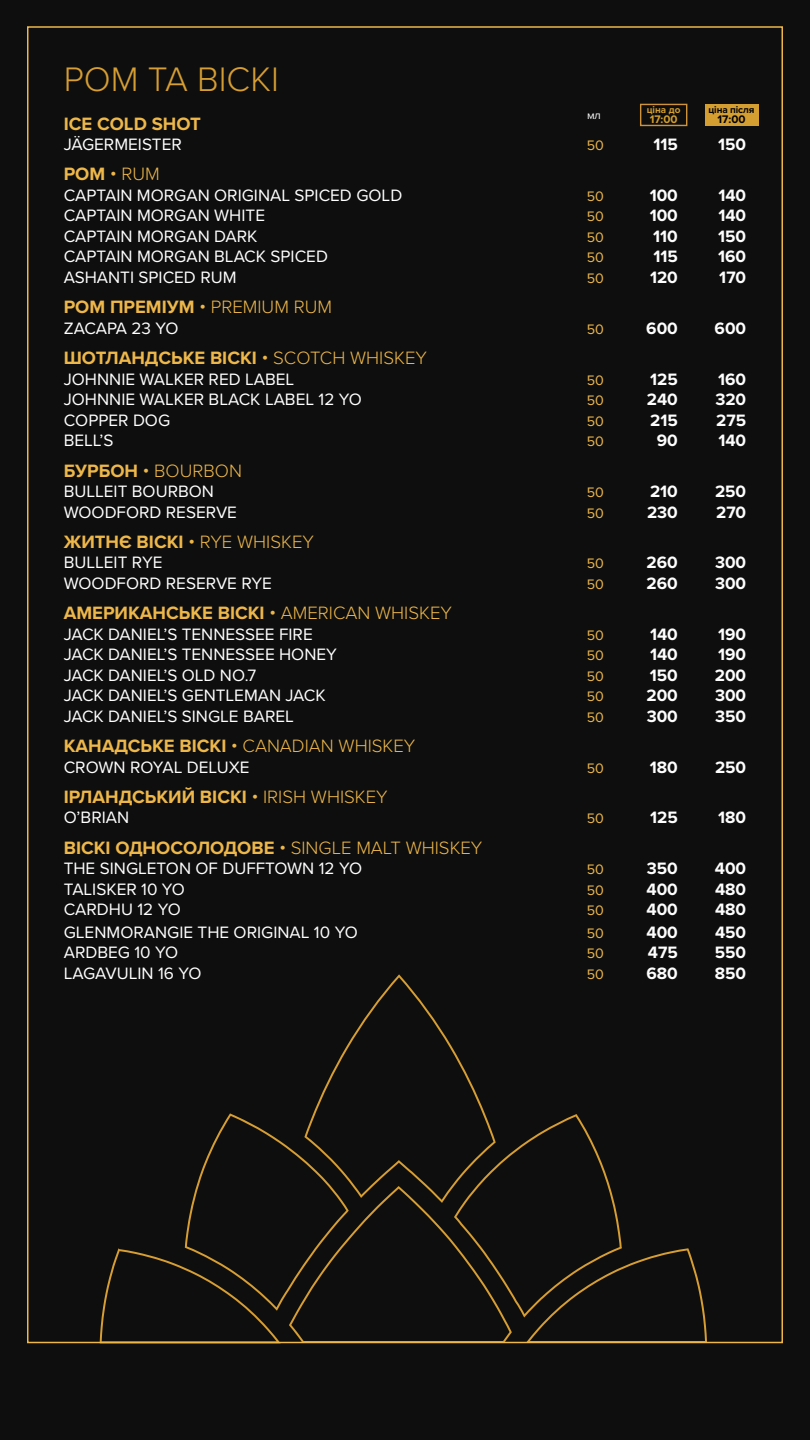
<style>
.page{position:relative;width:810px;height:1440px;background:#0e0e0e}
.page>*{position:absolute;margin:0;border:0;box-sizing:border-box;transform-origin:0 0}
.t1{font:300 35.25px "Proxima Nova";color:#d69e33}
.t2{font:700 18.52px "Proxima Nova";color:#eeb74a}
.t3{font:300 18.52px "Proxima Nova";color:#eeb74a}
.t4{font:17.1px "Proxima Nova";color:#fff}
.t5{font:700 17.1px "Proxima Nova";color:#fefefe}
.t6{font:14.25px "Proxima Nova";color:#ebb64b}
.t7{font:700 11.4px "Proxima Nova";color:#d39e30}
.t8{font:700 11.4px "Proxima Nova";color:#000}
.t9{font:11.4px "Proxima Nova";color:#fff}
.t10{font:700 9.98px "Proxima Nova";letter-spacing:-.01em;color:#000}
.t11{font:700 9.98px "Proxima Nova";color:#d39e30}
.s1{font-weight:400}
.s2{font-weight:300}
.s3{font-weight:700}
</style>
<div class="page">
<svg style="left:100px;top:974px;width:607px;height:366px"></svg>
<div style="left:640px;top:104px;width:47px;height:22px;border:1px solid #cf933d"></div>
<div style="left:705px;top:104px;width:53px;height:21px;background:#d59e31"></div>
<h1 class="t1" style="left:64px;top:53px;width:217px">РОМ ТА ВІСКІ</h1>
<p class="t11" style="left:647px;top:102px;width:35px">ціна до</p>
<p class="t7" style="left:650px;top:111px;width:29px">17:00</p>
<p class="t10" style="left:709px;top:103px;width:47px">ціна після</p>
<p class="t8" style="left:718px;top:111px;width:29px">17:00</p>
<p class="t9" style="left:587px;top:107px;width:15px">мл</p>
<p class="t2" style="left:64px;top:110px;width:139px">ICE COLD SHOT</p>
<p class="t4" style="left:64px;top:132px;width:120px">JÄGERMEISTER</p>
<p class="t6" style="left:587px;top:135px;width:19px">50</p>
<p class="t5" style="left:653px;top:132px;width:26px">115</p>
<p class="t5" style="left:718px;top:132px;width:30px">150</p>
<p class="t2" style="left:64px;top:160px;width:98px">РОМ <span class="s1">•</span> <span class="s2">RUM</span></p>
<p class="t4" style="left:64px;top:182px;width:340px">CAPTAIN MORGAN ORIGINAL SPICED GOLD</p>
<p class="t6" style="left:587px;top:186px;width:19px">50</p>
<p class="t5" style="left:650px;top:182px;width:30px">100</p>
<p class="t5" style="left:718px;top:182px;width:29px">140</p>
<p class="t4" style="left:64px;top:203px;width:203px">CAPTAIN MORGAN WHITE</p>
<p class="t6" style="left:587px;top:206px;width:19px">50</p>
<p class="t5" style="left:650px;top:203px;width:30px">100</p>
<p class="t5" style="left:718px;top:203px;width:29px">140</p>
<p class="t4" style="left:64px;top:224px;width:195px">CAPTAIN MORGAN DARK</p>
<p class="t6" style="left:587px;top:227px;width:19px">50</p>
<p class="t5" style="left:653px;top:224px;width:26px">110</p>
<p class="t5" style="left:718px;top:224px;width:30px">150</p>
<p class="t4" style="left:64px;top:244px;width:266px">CAPTAIN MORGAN BLACK SPICED</p>
<p class="t6" style="left:587px;top:247px;width:19px">50</p>
<p class="t5" style="left:653px;top:244px;width:26px">115</p>
<p class="t5" style="left:718px;top:244px;width:30px">160</p>
<p class="t4" style="left:64px;top:265px;width:174px">ASHANTI SPIСED RUM</p>
<p class="t6" style="left:587px;top:268px;width:19px">50</p>
<p class="t5" style="left:650px;top:265px;width:29px">120</p>
<p class="t5" style="left:719px;top:265px;width:28px">170</p>
<p class="t2" style="left:64px;top:293px;width:270px">РОМ ПРЕМІУМ <span class="s1">•</span> <span class="s2">PREMIUM RUM</span></p>
<p class="t4" style="left:64px;top:315px;width:116px">ZACAPA 23 YO</p>
<p class="t6" style="left:587px;top:318px;width:19px">50</p>
<p class="t5" style="left:646px;top:315px;width:33px">600</p>
<p class="t5" style="left:715px;top:315px;width:33px">600</p>
<p class="t2" style="left:64px;top:344px;width:365px">ШОТЛАНДСЬКЕ ВІСКІ <span class="s1">•</span> <span class="s2">SCOTCH WHISKEY</span></p>
<p class="t4" style="left:64px;top:366px;width:232px">JOHNNIE WALKER RED LABEL</p>
<p class="t6" style="left:587px;top:369px;width:19px">50</p>
<p class="t5" style="left:650px;top:366px;width:29px">125</p>
<p class="t5" style="left:718px;top:366px;width:30px">160</p>
<p class="t4" style="left:64px;top:387px;width:300px">JOHNNIE WALKER BLACK LABEL 12 YO</p>
<p class="t6" style="left:587px;top:390px;width:19px">50</p>
<p class="t5" style="left:647px;top:387px;width:33px">240</p>
<p class="t5" style="left:715px;top:387px;width:32px">320</p>
<p class="t4" style="left:64px;top:407px;width:108px">COPPER DOG</p>
<p class="t6" style="left:587px;top:410px;width:19px">50</p>
<p class="t5" style="left:650px;top:407px;width:29px">215</p>
<p class="t5" style="left:716px;top:407px;width:31px">275</p>
<p class="t4" style="left:64px;top:428px;width:51px">BELL’S</p>
<p class="t6" style="left:587px;top:431px;width:19px">50</p>
<p class="t5" style="left:657px;top:428px;width:22px">90</p>
<p class="t5" style="left:718px;top:428px;width:29px">140</p>
<p class="t3" style="left:64px;top:457px;width:180px"><span class="s3">БУРБОН</span> <span class="s1">•</span> BOURBON</p>
<p class="t4" style="left:64px;top:479px;width:152px">BULLEIT BOURBON</p>
<p class="t6" style="left:587px;top:482px;width:19px">50</p>
<p class="t5" style="left:650px;top:479px;width:29px">210</p>
<p class="t5" style="left:715px;top:479px;width:33px">250</p>
<p class="t4" style="left:64px;top:499px;width:175px">WOODFORD RESERVE</p>
<p class="t6" style="left:587px;top:502px;width:19px">50</p>
<p class="t5" style="left:647px;top:499px;width:32px">230</p>
<p class="t5" style="left:716px;top:499px;width:32px">270</p>
<p class="t2" style="left:64px;top:528px;width:252px">ЖИТНЄ ВІСКІ <span class="s1">•</span> <span class="s2">RYE WHISKEY</span></p>
<p class="t4" style="left:64px;top:550px;width:100px">BULLEIT RYE</p>
<p class="t6" style="left:587px;top:553px;width:19px">50</p>
<p class="t5" style="left:647px;top:550px;width:33px">260</p>
<p class="t5" style="left:715px;top:550px;width:33px">300</p>
<p class="t4" style="left:64px;top:570px;width:210px">WOODFORD RESERVE RYE</p>
<p class="t6" style="left:587px;top:574px;width:19px">50</p>
<p class="t5" style="left:647px;top:570px;width:33px">260</p>
<p class="t5" style="left:715px;top:570px;width:33px">300</p>
<p class="t2" style="left:64px;top:599px;width:390px">АМЕРИКАНСЬКЕ ВІСКІ <span class="s1">•</span> <span class="s2">AMERICAN WHISKEY</span></p>
<p class="t4" style="left:64px;top:621px;width:251px">JACK DANIEL’S TENNESSEE FIRE</p>
<p class="t6" style="left:587px;top:624px;width:19px">50</p>
<p class="t5" style="left:650px;top:621px;width:29px">140</p>
<p class="t5" style="left:718px;top:621px;width:30px">190</p>
<p class="t4" style="left:64px;top:642px;width:275px">JACK DANIEL’S TENNESSEE HONEY</p>
<p class="t6" style="left:587px;top:645px;width:19px">50</p>
<p class="t5" style="left:650px;top:642px;width:29px">140</p>
<p class="t5" style="left:718px;top:642px;width:30px">190</p>
<p class="t4" style="left:64px;top:662px;width:194px">JACK DANIEL’S OLD NO.7</p>
<p class="t6" style="left:587px;top:665px;width:19px">50</p>
<p class="t5" style="left:650px;top:662px;width:30px">150</p>
<p class="t5" style="left:715px;top:662px;width:33px">200</p>
<p class="t4" style="left:64px;top:683px;width:264px">JACK DANIEL’S GENTLEMAN JACK</p>
<p class="t6" style="left:587px;top:686px;width:19px">50</p>
<p class="t5" style="left:646px;top:683px;width:33px">200</p>
<p class="t5" style="left:715px;top:683px;width:33px">300</p>
<p class="t4" style="left:64px;top:703px;width:232px">JACK DANIEL’S SINGLE BAREL</p>
<p class="t6" style="left:587px;top:706px;width:19px">50</p>
<p class="t5" style="left:647px;top:703px;width:33px">300</p>
<p class="t5" style="left:715px;top:703px;width:33px">350</p>
<p class="t3" style="left:64px;top:732px;width:353px"><span class="s3">КАНАДСЬКЕ ВІСКІ</span> <span class="s1">•</span> CANADIAN WHISKEY</p>
<p class="t4" style="left:64px;top:754px;width:187px">CROWN ROYAL DELUXE</p>
<p class="t6" style="left:587px;top:757px;width:19px">50</p>
<p class="t5" style="left:650px;top:754px;width:29px">180</p>
<p class="t5" style="left:715px;top:754px;width:33px">250</p>
<p class="t2" style="left:64px;top:783px;width:325px">ІРЛАНДСЬКИЙ ВІСКІ <span class="s1">•</span> <span class="s2">IRISH WHISKEY</span></p>
<p class="t4" style="left:64px;top:805px;width:67px">O’BRIAN</p>
<p class="t6" style="left:587px;top:808px;width:19px">50</p>
<p class="t5" style="left:650px;top:805px;width:29px">125</p>
<p class="t5" style="left:718px;top:805px;width:29px">180</p>
<p class="t2" style="left:64px;top:834px;width:420px">ВІСКІ ОДНОСОЛОДОВЕ <span class="s1">•</span> <span class="s2">SINGLE MALT WHISKEY</span></p>
<p class="t4" style="left:64px;top:856px;width:300px">THE SINGLETON OF DUFFTOWN 12 YO</p>
<p class="t6" style="left:587px;top:859px;width:19px">50</p>
<p class="t5" style="left:647px;top:856px;width:33px">350</p>
<p class="t5" style="left:715px;top:856px;width:33px">400</p>
<p class="t4" style="left:64px;top:876px;width:123px">TALISKER 10 YO</p>
<p class="t6" style="left:587px;top:879px;width:19px">50</p>
<p class="t5" style="left:647px;top:876px;width:33px">400</p>
<p class="t5" style="left:715px;top:876px;width:33px">480</p>
<p class="t4" style="left:64px;top:897px;width:119px">CARDHU 12 YO</p>
<p class="t6" style="left:587px;top:900px;width:19px">50</p>
<p class="t5" style="left:647px;top:897px;width:33px">400</p>
<p class="t5" style="left:715px;top:897px;width:33px">480</p>
<p class="t4" style="left:64px;top:919px;width:296px">GLENMORANGIE THE ORIGINAL 10 YO</p>
<p class="t6" style="left:587px;top:922px;width:19px">50</p>
<p class="t5" style="left:647px;top:919px;width:33px">400</p>
<p class="t5" style="left:715px;top:919px;width:33px">450</p>
<p class="t4" style="left:64px;top:940px;width:116px">ARDBEG 10 YO</p>
<p class="t6" style="left:587px;top:943px;width:19px">50</p>
<p class="t5" style="left:648px;top:940px;width:31px">475</p>
<p class="t5" style="left:715px;top:940px;width:33px">550</p>
<p class="t4" style="left:64px;top:960px;width:139px">LAGAVULIN 16 YO</p>
<p class="t6" style="left:587px;top:963px;width:19px">50</p>
<p class="t5" style="left:647px;top:960px;width:33px">680</p>
<p class="t5" style="left:715px;top:960px;width:33px">850</p>
</div>
